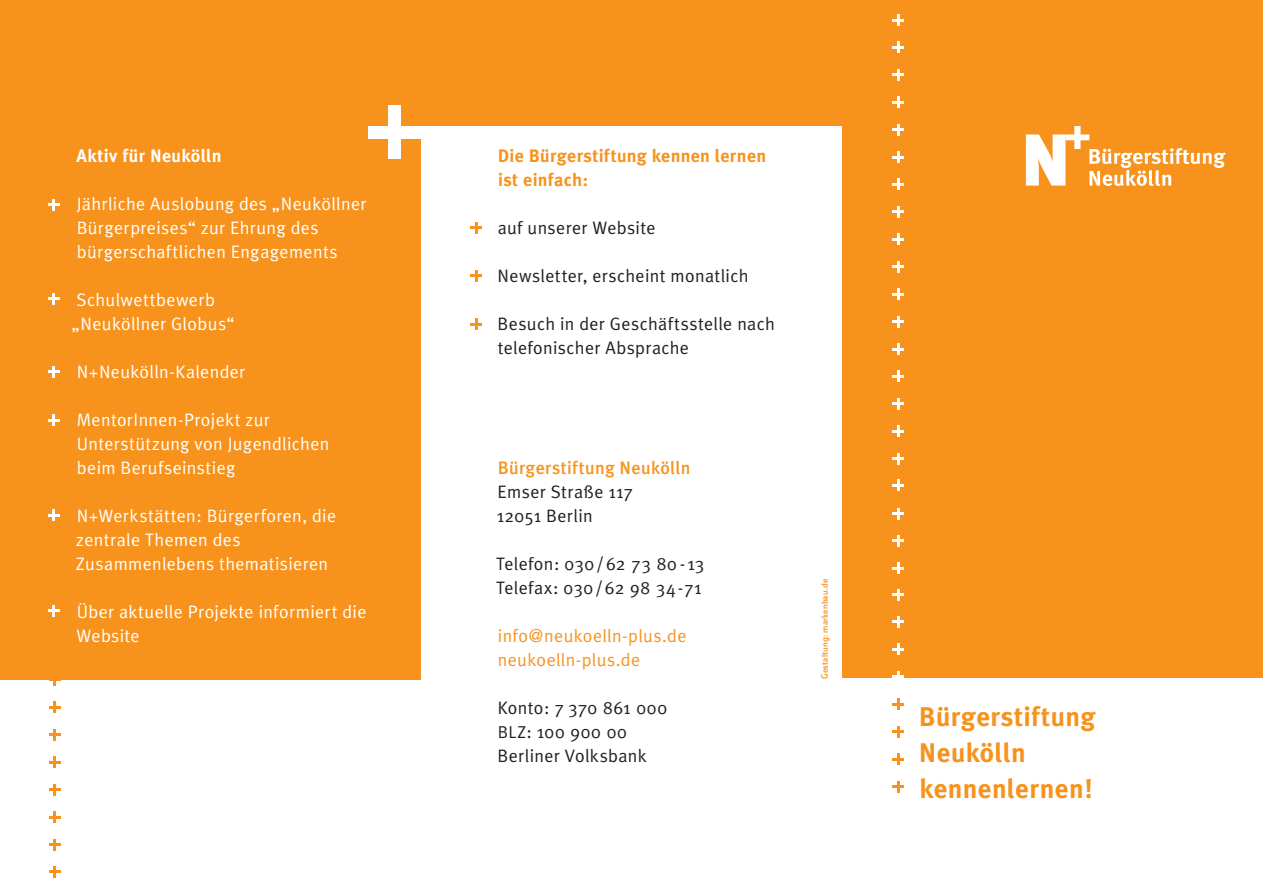
<style>
.page{position:relative;width:1263px;height:893px;background:#fff}
.page>*{position:absolute;margin:0;border:0;box-sizing:border-box;transform-origin:0 0}
.t1{font:700 27px/36px "Meta Plus";letter-spacing:.015em;color:#f7931d}
.t2{font:18px/24px "Meta Plus Normal";letter-spacing:.02em;color:#fff}
.t3{font:18px/24px "Meta Plus Normal";letter-spacing:.02em;color:#231f20}
.t4{font:700 18px/24px "Meta Plus";letter-spacing:.02em;color:#f7931d}
.t5{font:18px/24px "Meta Plus Normal";letter-spacing:.02em;color:#f7931d}
.t6{font:500 18px "Meta Plus";letter-spacing:.02em;color:#f7931d}
.t7{font:700 18px "Meta Plus";letter-spacing:.015em;color:#fff}
.t8{font:500 9px "Manual Sans";letter-spacing:.025em;color:#f7931d}
.s1{font-size:17.25px}
</style>
<div class="page">
<div style="left:0;top:0;width:421px;height:679px;background:#f7931d"></div>
<div style="left:349px;top:0;width:508px;height:126px;background:#f7931d"></div>
<div style="left:842px;top:0;width:421px;height:678px;background:#f7931d"></div>
<svg style="left:1026px;top:126px;width:200px;height:60px"></svg>
<svg style="left:49px;top:729px;width:11px;height:11px"></svg>
<svg style="left:49px;top:756px;width:11px;height:12px"></svg>
<svg style="left:49px;top:784px;width:11px;height:11px"></svg>
<svg style="left:49px;top:811px;width:11px;height:12px"></svg>
<svg style="left:49px;top:839px;width:11px;height:11px"></svg>
<svg style="left:49px;top:866px;width:11px;height:12px"></svg>
<svg style="left:49px;top:702px;width:11px;height:11px"></svg>
<svg style="left:49px;top:679px;width:11px;height:7px"></svg>
<svg style="left:892px;top:206px;width:12px;height:12px"></svg>
<svg style="left:892px;top:234px;width:12px;height:11px"></svg>
<svg style="left:892px;top:261px;width:12px;height:11px"></svg>
<svg style="left:892px;top:288px;width:12px;height:12px"></svg>
<svg style="left:892px;top:316px;width:12px;height:11px"></svg>
<svg style="left:892px;top:343px;width:12px;height:12px"></svg>
<svg style="left:892px;top:371px;width:12px;height:11px"></svg>
<svg style="left:892px;top:398px;width:12px;height:12px"></svg>
<svg style="left:892px;top:426px;width:12px;height:11px"></svg>
<svg style="left:892px;top:453px;width:12px;height:11px"></svg>
<svg style="left:892px;top:479px;width:12px;height:12px"></svg>
<svg style="left:892px;top:508px;width:12px;height:11px"></svg>
<svg style="left:892px;top:535px;width:12px;height:12px"></svg>
<svg style="left:892px;top:563px;width:12px;height:11px"></svg>
<svg style="left:892px;top:179px;width:12px;height:11px"></svg>
<svg style="left:892px;top:151px;width:12px;height:12px"></svg>
<svg style="left:892px;top:124px;width:12px;height:11px"></svg>
<svg style="left:892px;top:671px;width:12px;height:7px"></svg>
<svg style="left:892px;top:698px;width:12px;height:12px"></svg>
<svg style="left:892px;top:726px;width:12px;height:11px"></svg>
<svg style="left:892px;top:753px;width:12px;height:12px"></svg>
<svg style="left:892px;top:781px;width:12px;height:11px"></svg>
<svg style="left:892px;top:644px;width:12px;height:11px"></svg>
<svg style="left:892px;top:616px;width:12px;height:12px"></svg>
<svg style="left:892px;top:589px;width:12px;height:11px"></svg>
<svg style="left:892px;top:97px;width:12px;height:11px"></svg>
<svg style="left:892px;top:69px;width:12px;height:12px"></svg>
<svg style="left:892px;top:42px;width:12px;height:11px"></svg>
<svg style="left:892px;top:14px;width:12px;height:12px"></svg>
<svg style="left:48px;top:293px;width:12px;height:11px"></svg>
<svg style="left:48px;top:366px;width:12px;height:11px"></svg>
<svg style="left:48px;top:414px;width:12px;height:12px"></svg>
<svg style="left:48px;top:509px;width:12px;height:12px"></svg>
<svg style="left:48px;top:605px;width:12px;height:12px"></svg>
<svg style="left:48px;top:199px;width:12px;height:11px"></svg>
<svg style="left:470px;top:222px;width:12px;height:11px"></svg>
<svg style="left:470px;top:270px;width:12px;height:11px"></svg>
<svg style="left:470px;top:319px;width:12px;height:11px"></svg>
<div style="left:368px;top:126px;width:54px;height:12px;background:#fff"></div>
<div style="left:389px;top:105px;width:12px;height:54px;background:#fff"></div>
<p class="t7" style="left:77px;top:145px;width:146px">Aktiv für Neukölln</p>
<p class="t2" style="left:77px;top:192px;width:291px">Jährliche Auslobung des „Neuköllner<br>Bürgerpreises“ zur Ehrung des bürgerschaftlichen Engagements</p>
<p class="t2" style="left:72px;top:288px;width:165px">Schulwettbewerb „Neuköllner Globus“</p>
<p class="t2" style="left:77px;top:360px;width:170px">N+Neukölln-Kalender</p>
<p class="t2" style="left:77px;top:408px;width:254px">MentorInnen-Projekt zur<br>Unterstützung von Jugendlichen beim Berufseinstieg</p>
<p class="t2" style="left:76px;top:504px;width:262px">N+Werkstätten: Bürgerforen, die zentrale Themen des<br>Zusammenlebens thematisieren</p>
<p class="t2" style="left:77px;top:600px;width:291px">Über aktuelle Projekte informiert die<br>Website</p>
<p class="t4" style="left:498px;top:144px;width:270px">Die Bürgerstiftung kennen lernen ist einfach:</p>
<p class="t3" style="left:498px;top:216px;width:159px">auf unserer Website</p>
<p class="t3" style="left:498px;top:264px;width:252px">Newsletter, erscheint monatlich</p>
<p class="t3" style="left:498px;top:312px;width:279px">Besuch in der Geschäftsstelle nach telefonischer Absprache</p>
<p class="t6" style="left:498px;top:457px;width:194px">Bürgerstiftung Neukölln</p>
<p class="t3" style="left:497px;top:480px;width:138px">Emser Straße 117<br>12051 Berlin</p>
<p class="t3" style="left:496px;top:552px;width:210px">Telefon: 030/62 73 80 -13<br>Telefax: 030/62 98 34-71</p>
<p class="t5" style="left:498px;top:624px;width:190px">info@neukoelln-plus.de neukoelln-plus.de</p>
<p class="t3" style="left:498px;top:696px;width:171px">Konto: 7 370 861 000<br><span class="s1">BLZ</span>: 100 900 00<br>Berliner Volksbank</p>
<p class="t8" style="left:819px;top:679px;width:102px;rotate:-90deg">Gestaltung: markenbau.de</p>
<h1 class="t1" style="left:919px;top:699px;width:178px">Bürgerstiftung<br>Neukölln kennenlernen!</h1>
</div>
